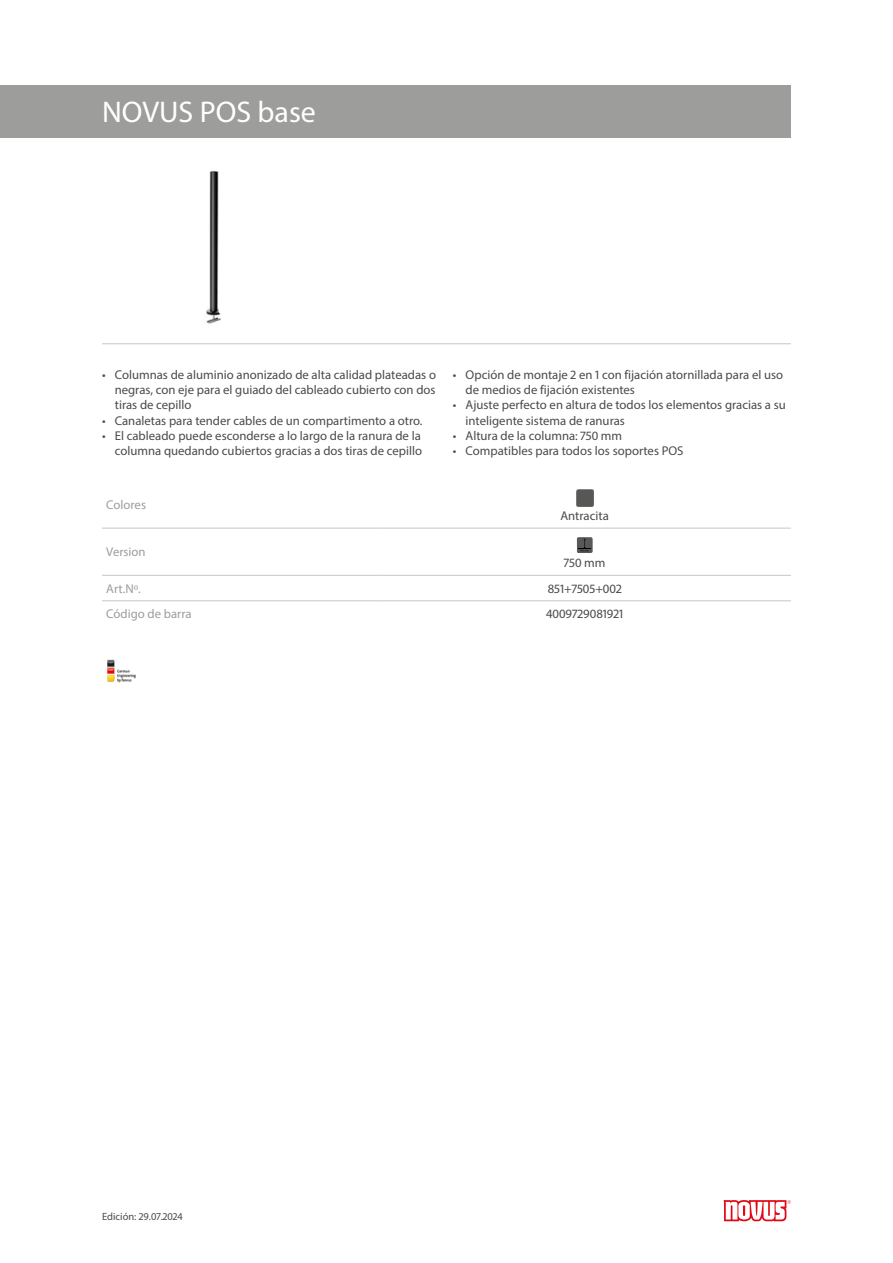
<style>
.page{position:relative;width:893px;height:1263px;background:#fff}
.page>*{position:absolute;margin:0;border:0;box-sizing:border-box;transform-origin:0 0}
.Produktname{font:30px "Myriad Pro";color:#fff}
.Produkttabelle_Zentr{font:12.75px/15.3px "Myriad Pro";color:#4a4a49}
.Produkttabelle_Links{font:12.75px "Myriad Pro";color:#9d9d9c}
.Farbildtext{font:12.75px "Myriad Pro";color:#4a4a49}
.t1{font:10.5px "Myriad Pro";color:#4a4a49}
</style>
<div class="page">
<img style="left:206px;top:170px;width:15px;height:154px">
<hr style="left:102px;top:343px;width:689px;height:1px;background:#c6c6c6">
<img style="left:107px;top:659px;width:29px;height:24px">
<svg style="left:724px;top:1200px;width:67px;height:21px"></svg>
<div style="left:0;top:85px;width:791px;height:53px;background:#9d9d9c"></div>
<hr style="left:102px;top:528px;width:276px;height:1px;background:#c6c6c6">
<hr style="left:378px;top:528px;width:413px;height:1px;background:#c6c6c6">
<hr style="left:102px;top:575px;width:276px;height:1px;background:#c6c6c6">
<hr style="left:378px;top:575px;width:413px;height:1px;background:#c6c6c6">
<hr style="left:102px;top:600px;width:276px;height:1px;background:#c6c6c6">
<hr style="left:378px;top:600px;width:413px;height:1px;background:#c6c6c6">
<img style="left:576px;top:489px;width:17px;height:17px">
<svg style="left:577px;top:537px;width:16px;height:16px"></svg>
<svg style="left:577px;top:538px;width:16px;height:15px"></svg>
<svg style="left:578px;top:539px;width:13px;height:12px"></svg>
<p class="Produktname" style="left:102px;top:94px;width:215px">NOVUS POS base</p>
<p class="Produkttabelle_Zentr" style="left:115px;top:367px;width:323px;text-align:justify;text-indent:-13px">• Columnas de aluminio anonizado de alta calidad plateadas o negras, con eje para el guiado del cableado cubierto con dos tiras de cepillo</p>
<p class="Produkttabelle_Zentr" style="left:102px;top:413px;width:322px">• Canaletas para tender cables de un compartimento a otro.</p>
<p class="Produkttabelle_Zentr" style="left:102px;top:428px;width:322px;text-align:right">• El cableado puede esconderse a lo largo de la ranura de la columna quedando cubiertos gracias a dos tiras de cepillo</p>
<p class="Produkttabelle_Links" style="left:106px;top:497px;width:41px">Colores</p>
<p class="Produkttabelle_Links" style="left:106px;top:544px;width:41px">Version</p>
<p class="Produkttabelle_Zentr" style="left:466px;top:367px;width:319px;text-indent:-13px">• Opción de montaje 2 en 1 con fijación atornillada para el uso de medios de fijación existentes</p>
<p class="Produkttabelle_Zentr" style="left:466px;top:397px;width:322px;text-indent:-13px">• Ajuste perfecto en altura de todos los elementos gracias a su inteligente sistema de ranuras</p>
<p class="Produkttabelle_Zentr" style="left:453px;top:428px;width:171px">• Altura de la columna: 750 mm</p>
<p class="Produkttabelle_Zentr" style="left:453px;top:443px;width:232px">• Compatibles para todos los soportes POS</p>
<p class="Farbildtext" style="left:560px;top:507px;width:50px">Antracita</p>
<p class="Farbildtext" style="left:564px;top:555px;width:43px">750 mm</p>
<p class="Produkttabelle_Links" style="left:106px;top:581px;width:36px">Art.Nº.</p>
<p class="Produkttabelle_Zentr" style="left:548px;top:581px;width:76px">851+7505+002</p>
<p class="Produkttabelle_Links" style="left:106px;top:606px;width:87px">Código de barra</p>
<p class="Produkttabelle_Zentr" style="left:546px;top:606px;width:79px">4009729081921</p>
<p class="t1" style="left:102px;top:1210px;width:82px">Edición: 29.07.2024</p>
</div>
